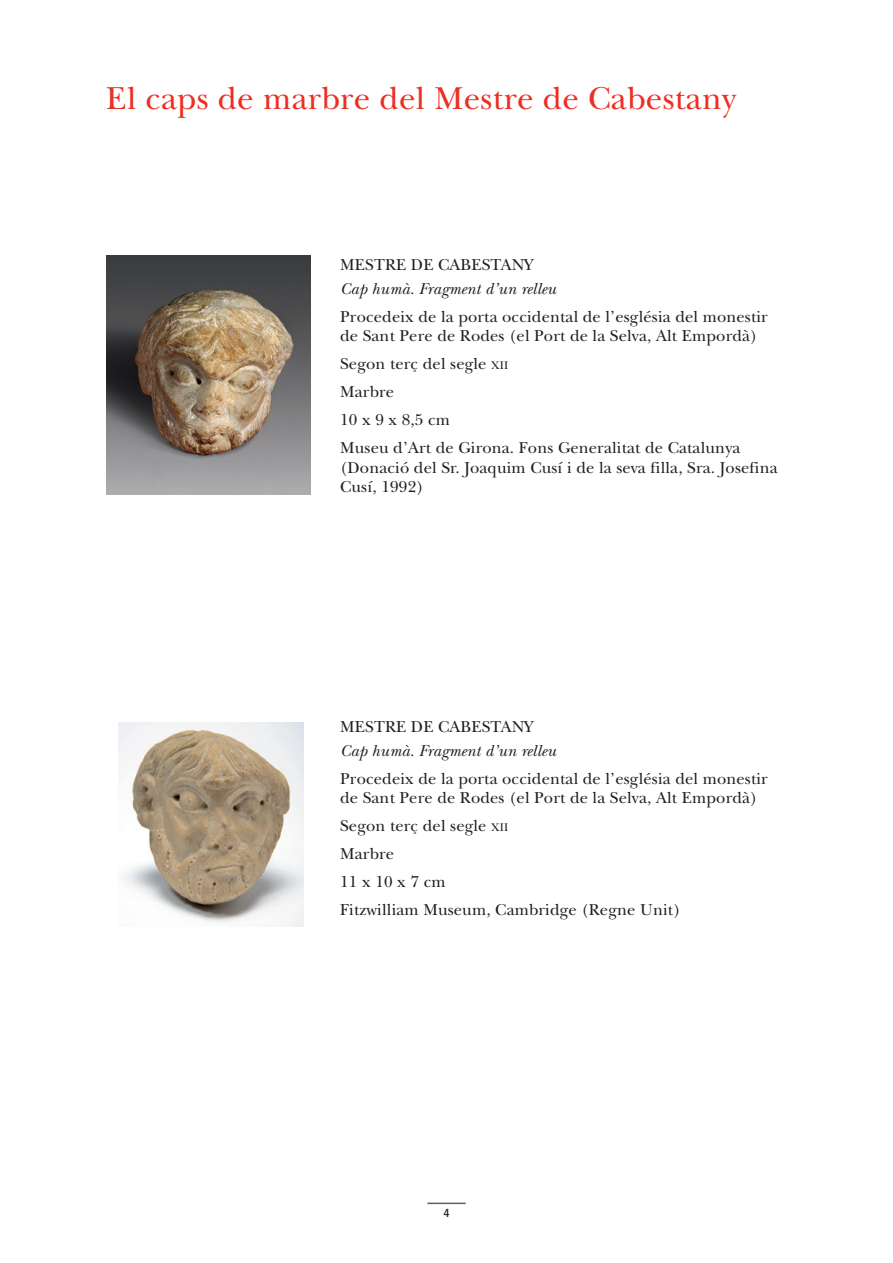
<style>
.page{position:relative;width:893px;height:1263px;background:#fff}
.page>*{position:absolute;margin:0;border:0;box-sizing:border-box;transform-origin:0 0}
.t1{font:33px "New Baskerville";letter-spacing:.01em;color:#ee2e22}
.t2{font:16.5px/19.5px "New Baskerville";letter-spacing:.01em;color:#231f20}
.t3{font:italic 16.5px "New Baskerville";letter-spacing:.01em;color:#231f20}
.t4{font:500 condensed 12px "Franklin Gothic";color:#231f20}
.s1{font-size:11.55px}
</style>
<div class="page">
<img style="left:106px;top:255px;width:204px;height:240px">
<img style="left:118px;top:723px;width:186px;height:204px">
<hr style="left:427px;top:1202px;width:39px;height:2px;background:#5f5f62">
<p class="t1" style="left:106px;top:79px;width:631px">El caps de marbre del Mestre de Cabestany</p>
<p class="t2" style="left:340px;top:255px;width:194px">MESTRE DE CABESTANY</p>
<p class="t3" style="left:340px;top:279px;width:218px">Cap humà. Fragment d’un relleu</p>
<p class="t2" style="left:340px;top:307px;width:429px">Procedeix de la porta occidental de l’església del monestir de Sant Pere de Rodes (el Port de la Selva, Alt Empordà)</p>
<p class="t2" style="left:340px;top:354px;width:170px">Segon terç del segle <span class="s1">xii</span></p>
<p class="t2" style="left:340px;top:382px;width:55px">Marbre</p>
<p class="t2" style="left:340px;top:410px;width:111px">10 x 9 x 8,5 cm</p>
<p class="t2" style="left:340px;top:438px;width:439px">Museu d’Art de Girona. Fons Generalitat de Catalunya (Donació del Sr. Joaquim Cusí i de la seva filla, Sra. Josefina<br>Cusí, 1992)</p>
<p class="t2" style="left:340px;top:717px;width:194px">MESTRE DE CABESTANY</p>
<p class="t3" style="left:340px;top:741px;width:218px">Cap humà. Fragment d’un relleu</p>
<p class="t2" style="left:340px;top:769px;width:429px">Procedeix de la porta occidental de l’església del monestir de Sant Pere de Rodes (el Port de la Selva, Alt Empordà)</p>
<p class="t2" style="left:340px;top:816px;width:170px">Segon terç del segle <span class="s1">xii</span></p>
<p class="t2" style="left:340px;top:844px;width:55px">Marbre</p>
<p class="t2" style="left:340px;top:872px;width:107px">11 x 10 x 7 cm</p>
<p class="t2" style="left:340px;top:900px;width:342px">Fitzwilliam Museum, Cambridge (Regne Unit)</p>
<p class="t4" style="left:443px;top:1206px;width:8px">4</p>
</div>
